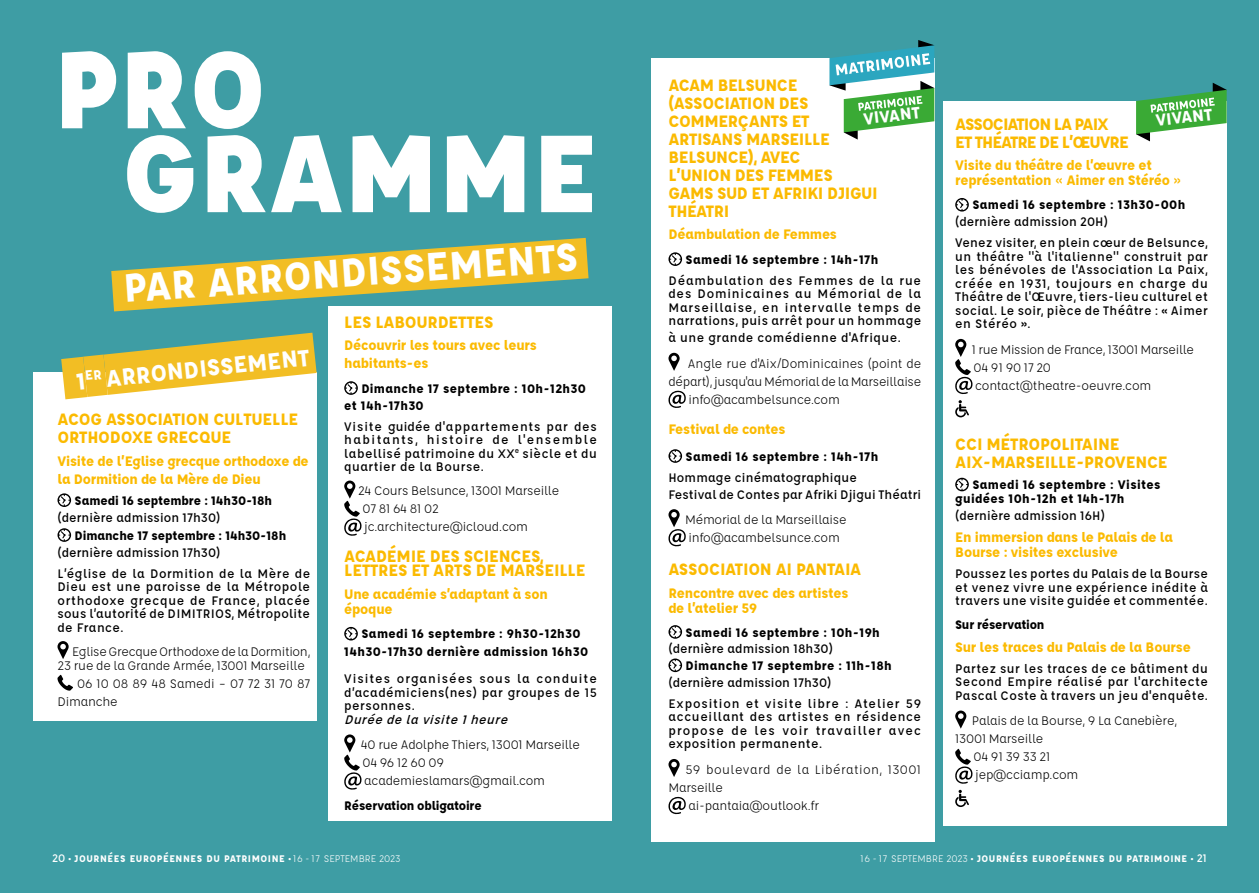
<style>
.page{position:relative;width:1259px;height:893px;background:#3e9da4}
.page>*{position:absolute;margin:0;border:0;box-sizing:border-box;transform-origin:0 0}
.t1{font:900 120px "Affogato";color:#fff}
.t2{font:700 43.5px "Affogato";color:#fff}
.t3{font:700 25.5px "Affogato";color:#fff}
.t4{font:700 18px/18px "Affogato";letter-spacing:-.025em;color:#fbba00}
.t5{font:700 18px/18px "Affogato";letter-spacing:-.055em;color:#fbba00}
.t6{font:700 18px "Affogato";color:#fff}
.t7{font:700 15px/15px "Affogato";letter-spacing:-.015em;color:#fbba00}
.t8{font:500 13.5px/13.5px "Affogato";letter-spacing:.03em;color:#000;text-align:justify}
.t9{font:13.5px/18px "Affogato";letter-spacing:-.015em;color:#000}
.t10{font:700 13.5px/16.8px "Affogato";letter-spacing:.025em;color:#000}
.t11{font:500 13.5px "Affogato";letter-spacing:.005em;color:#000}
.t12{font:500 13.5px/16.8px "Affogato";letter-spacing:.01em;color:#000}
.t13{font:500 13.5px/21px "Affogato";letter-spacing:.065em;color:#000}
.t14{font:700 13.5px "Affogato";letter-spacing:-.005em;color:#000}
.t15{font:700 13.5px "Affogato";letter-spacing:-.015em;color:#000}
.t16{font:13.5px "Affogato";letter-spacing:.03em;color:#000}
.t17{font:italic 500 13.5px "Affogato";color:#000}
.t18{font:700 10.5px "Affogato";letter-spacing:.05em;color:#fff}
.t19{font:10.5px "Affogato";color:#fff}
.s1{font-weight:500;font-size:12px}
.s2{font-weight:400}
.s3{font-weight:700}
.s4{font-family:"Helvetica"}
.s5{font-family:"Helvetica Neue";font-weight:700}
</style>
<div class="page">
<svg style="left:111px;top:237px;width:501px;height:97px"></svg>
<div style="left:33px;top:372px;width:284px;height:349px;background:#fff"></div>
<div style="left:328px;top:307px;width:283px;height:514px;background:#fff"></div>
<svg style="left:57px;top:493px;width:14px;height:14px"></svg>
<svg style="left:57px;top:528px;width:14px;height:14px"></svg>
<svg style="left:57px;top:641px;width:12px;height:18px"></svg>
<svg style="left:57px;top:675px;width:16px;height:16px"></svg>
<svg style="left:344px;top:481px;width:18px;height:55px"></svg>
<svg style="left:344px;top:627px;width:14px;height:13px"></svg>
<svg style="left:344px;top:734px;width:18px;height:56px"></svg>
<svg style="left:61px;top:308px;width:297px;height:92px"></svg>
<div style="left:651px;top:58px;width:283px;height:784px;background:#fff"></div>
<div style="left:943px;top:101px;width:283px;height:725px;background:#fff"></div>
<svg style="left:668px;top:252px;width:14px;height:14px"></svg>
<svg style="left:668px;top:353px;width:11px;height:18px"></svg>
<svg style="left:668px;top:391px;width:18px;height:17px"></svg>
<svg style="left:668px;top:449px;width:14px;height:14px"></svg>
<svg style="left:668px;top:509px;width:18px;height:38px"></svg>
<svg style="left:668px;top:625px;width:14px;height:14px"></svg>
<svg style="left:668px;top:658px;width:14px;height:14px"></svg>
<svg style="left:668px;top:759px;width:11px;height:18px"></svg>
<svg style="left:668px;top:797px;width:18px;height:17px"></svg>
<svg style="left:955px;top:198px;width:14px;height:14px"></svg>
<svg style="left:955px;top:339px;width:17px;height:55px"></svg>
<svg style="left:955px;top:400px;width:14px;height:17px"></svg>
<svg style="left:955px;top:478px;width:14px;height:13px"></svg>
<svg style="left:955px;top:710px;width:11px;height:19px"></svg>
<svg style="left:955px;top:749px;width:17px;height:35px"></svg>
<svg style="left:955px;top:790px;width:14px;height:17px"></svg>
<svg style="left:829px;top:40px;width:105px;height:100px"></svg>
<svg style="left:1136px;top:83px;width:90px;height:58px"></svg>
<h1 class="t1" style="left:54px;top:11px;width:214px">PRO</h1>
<h1 class="t1" style="left:122px;top:95px;width:478px">GRAMME</h1>
<h2 class="t2" style="left:122px;top:260px;width:457px;rotate:-4deg">PAR ARRONDISSEMENTS</h2>
<h3 class="t3" style="left:75px;top:365px;width:236px;rotate:-6deg">1<sup>ER</sup> ARRONDISSEMENT</h3>
<h3 class="t4" style="left:57px;top:410px;width:242px">ACOG ASSOCIATION CULTUELLE<br>ORTHODOXE GRECQUE</h3>
<p class="t7" style="left:57px;top:452px;width:253px;line-height:18px">Visite de l’Eglise grecque orthodoxe de la Dormition de la Mère de Dieu</p>
<p class="t14" style="left:75px;top:492px;width:199px">Samedi 16 septembre : 14h30-18h</p>
<p class="t11" style="left:57px;top:509px;width:164px">(dernière admission 17h30)</p>
<p class="t14" style="left:75px;top:527px;width:213px">Dimanche 17 septembre : 14h30-18h</p>
<p class="t8" style="left:57px;top:542px;width:254px;line-height:21px">(dernière admission 17h30)<br>L’église de la Dormition de la Mère de</p>
<p class="t8" style="left:57px;top:580px;width:254px">Dieu est une paroisse de la Métropole orthodoxe grecque de France, placée sous l’autorité de DIMITRIOS, Métropolite de France.</p>
<p class="t9" style="left:57px;top:645px;width:254px;line-height:13.5px;text-indent:15px">Eglise Grecque Orthodoxe de la Dormition,<br>23 rue de la Grande Armée, 13001 Marseille</p>
<p class="t9" style="left:57px;top:674px;width:254px;text-indent:20px">06 10 08 89 48 Samedi – 07 72 31 70 87<br>Dimanche</p>
<h3 class="t4" style="left:344px;top:313px;width:151px">LES LABOURDETTES</h3>
<p class="t7" style="left:344px;top:336px;width:194px;line-height:18px">Découvrir les tours avec leurs habitants-es</p>
<p class="t10" style="left:344px;top:380px;width:243px;text-indent:17px">Dimanche 17 septembre : 10h-12h30 et 14h-17h30</p>
<p class="t8" style="left:344px;top:419px;width:254px">Visite guidée d'appartements par des habitants, histoire de l'ensemble labellisé patrimoine du XX<sup>e</sup> siècle et du quartier de la Bourse.</p>
<p class="t9" style="left:362px;top:482px;width:198px;text-indent:-4px">24 Cours Belsunce, 13001 Marseille<br>07 81 64 81 02 jc.architecture@icloud.com</p>
<h3 class="t4" style="left:344px;top:548px;width:243px;line-height:15px">ACADÉMIE DES SCIENCES,<br>LETTRES ET ARTS DE MARSEILLE</h3>
<p class="t7" style="left:344px;top:586px;width:205px">Une académie s’adaptant à son époque</p>
<p class="t10" style="left:344px;top:625px;width:245px;line-height:18px;text-indent:17px">Samedi 16 septembre : 9h30-12h30<br>14h30-17h30 dernière admission 16h30</p>
<p class="t8" style="left:344px;top:672px;width:254px">Visites organisées sous la conduite d’académiciens(nes) par groupes de 15 personnes.</p>
<p class="t17" style="left:344px;top:711px;width:169px">Durée de la visite 1heure</p>
<p class="t9" style="left:361px;top:736px;width:220px">40 rue Adolphe Thiers, 13001 Marseille<br>04 96 12 60 09 academieslamars@gmail.com</p>
<p class="t15" style="left:344px;top:797px;width:139px">Réservation obligatoire</p>
<p class="t18" style="left:52px;top:851px;width:350px"><span class="s1">20</span> • JOURNÉES EUROPÉENNES DU PATRIMOINE • <span class="s2">16 - 17 SEPTEMBRE 2023</span></p>
<p class="t19" style="left:250px;top:850px;width:114px">16 - 17 SEPTEMBRE 2023 <span class="s3">•</span></p>
<h3 class="t4" style="left:668px;top:76px;width:211px">ACAM BELSUNCE (ASSOCIATION DES<br>COMMERÇANTS ET<br>ARTISANS MARSEILLE<br>BELSUNCE), AVEC<br>L’UNION DES FEMMES<br>GAMS SUD ET AFRIKI DJIGUI<br>THÉATRI</h3>
<p class="t7" style="left:668px;top:227px;width:170px">Déambulation de Femmes</p>
<p class="t10" style="left:685px;top:251px;width:194px">Samedi 16 septembre : 14h-17h</p>
<p class="t8" style="left:668px;top:273px;width:254px">Déambulation des Femmes de la rue des Dominicaines au Mémorial de la Marseillaise, en intervalle temps de narrations, puis arrêt pour un hommage</p>
<p class="t8" style="left:668px;top:331px;width:234px">à une grande comédienne d'Afrique.</p>
<p class="t9" style="left:688px;top:354px;width:235px">Angle rue d'Aix/Dominicaines (point de</p>
<p class="t9" style="left:668px;top:372px;width:254px">départ), jusqu'au Mémorial de la Marseillaise</p>
<p class="t9" style="left:688px;top:390px;width:153px">info@acambelsunce.com</p>
<p class="t7" style="left:668px;top:421px;width:118px">Festival de contes</p>
<p class="t10" style="left:685px;top:448px;width:194px">Samedi 16 septembre : 14h-17h</p>
<p class="t12" style="left:668px;top:469px;width:254px">Hommage cinématographique<br>Festival de Contes par Afriki Djigui Théatri</p>
<p class="t9" style="left:685px;top:511px;width:163px">Mémorial de la Marseillaise info@acambelsunce.com</p>
<h3 class="t4" style="left:668px;top:560px;width:194px">ASSOCIATION AI PANTAIA</h3>
<p class="t7" style="left:668px;top:585px;width:182px">Rencontre avec des artistes de l’atelier 59</p>
<p class="t10" style="left:685px;top:624px;width:196px">Samedi 16 septembre : 10h-19h</p>
<p class="t11" style="left:668px;top:641px;width:166px">(dernière admission 18h30)</p>
<p class="t10" style="left:685px;top:657px;width:208px">Dimanche 17 septembre : 11h-18h</p>
<p class="t13" style="left:668px;top:672px;width:254px">(dernière admission 17h30)<br>Exposition et visite libre : Atelier 59</p>
<p class="t8" style="left:668px;top:710px;width:254px">accueillant des artistes en résidence propose de les voir travailler avec exposition permanente.</p>
<p class="t16" style="left:685px;top:761px;width:237px">59 boulevard de la Libération, 13001</p>
<p class="t9" style="left:668px;top:778px;width:56px">Marseille</p>
<p class="t9" style="left:688px;top:796px;width:132px">ai-pantaia@outlook.fr</p>
<h3 class="t6" style="left:862px;top:107px;width:58px;rotate:-7deg">VIVANT</h3>
<h3 class="t6" style="left:1154px;top:109px;width:58px;rotate:-7deg">VIVANT</h3>
<h3 class="t5" style="left:955px;top:114px;width:175px">ASSOCIATION LA PAIX<br>ET THÉATRE DE L’ŒUVRE</h3>
<p class="t7" style="left:955px;top:157px;width:228px">Visite du théâtre de l’œuvre et représentation <span class="s4">«</span> Aimer en Stéréo <span class="s4">»</span></p>
<p class="t10" style="left:972px;top:196px;width:214px">Samedi 16 septembre : 13h30-00h</p>
<p class="t8" style="left:955px;top:211px;width:254px;line-height:21px">(dernière admission 20H)<br>Venez visiter, en plein cœur de Belsunce,</p>
<p class="t8" style="left:955px;top:249px;width:254px">un théâtre "à l'italienne" construit par les bénévoles de l'Association La Paix, créée en 1931, toujours en charge du Théâtre de l'Œuvre, tiers-lieu culturel et social. Le soir, pièce de Théâtre : <span class="s5">«</span> Aimer en Stéréo <span class="s5">»</span>.</p>
<p class="t9" style="left:972px;top:340px;width:223px">1 rue Mission de France, 13001 Marseille<br>04 91 90 17 20 contact@theatre-oeuvre.com</p>
<h3 class="t4" style="left:955px;top:435px;width:214px">CCI MÉTROPOLITAINE<br>AIX-MARSEILLE-PROVENCE</h3>
<p class="t10" style="left:955px;top:478px;width:207px;line-height:13.5px;text-indent:17px">Samedi 16 septembre : Visites guidées 10h-12h et 14h-17h</p>
<p class="t11" style="left:955px;top:507px;width:151px">(dernière admission 16H)</p>
<p class="t7" style="left:955px;top:529px;width:219px">En immersion dans le Palais de la<br>Bourse : visites exclusive</p>
<p class="t8" style="left:955px;top:567px;width:254px">Poussez les portes du Palais de la Bourse et venez vivre une expérience inédite à travers une visite guidée et commentée.</p>
<p class="t15" style="left:955px;top:616px;width:91px">Sur réservation</p>
<p class="t7" style="left:955px;top:639px;width:237px">Sur les traces du Palais de la Bourse</p>
<p class="t8" style="left:955px;top:662px;width:254px">Partez sur les traces de ce bâtiment du Second Empire réalisé par l'architecte Pascal Coste à travers un jeu d'enquête.</p>
<p class="t9" style="left:972px;top:712px;width:206px">Palais de la Bourse, 9 La Canebière,</p>
<p class="t9" style="left:955px;top:730px;width:90px">13001 Marseille</p>
<p class="t9" style="left:973px;top:748px;width:78px">04 91 39 33 21</p>
<p class="t9" style="left:975px;top:766px;width:105px">jep@cciamp.com</p>
<p class="t18" style="left:860px;top:851px;width:348px"><span class="s2">16 - 17 SEPTEMBRE 2023</span> • JOURNÉES EUROPÉENNES DU PATRIMOINE • <span class="s1">21</span></p>
</div>
